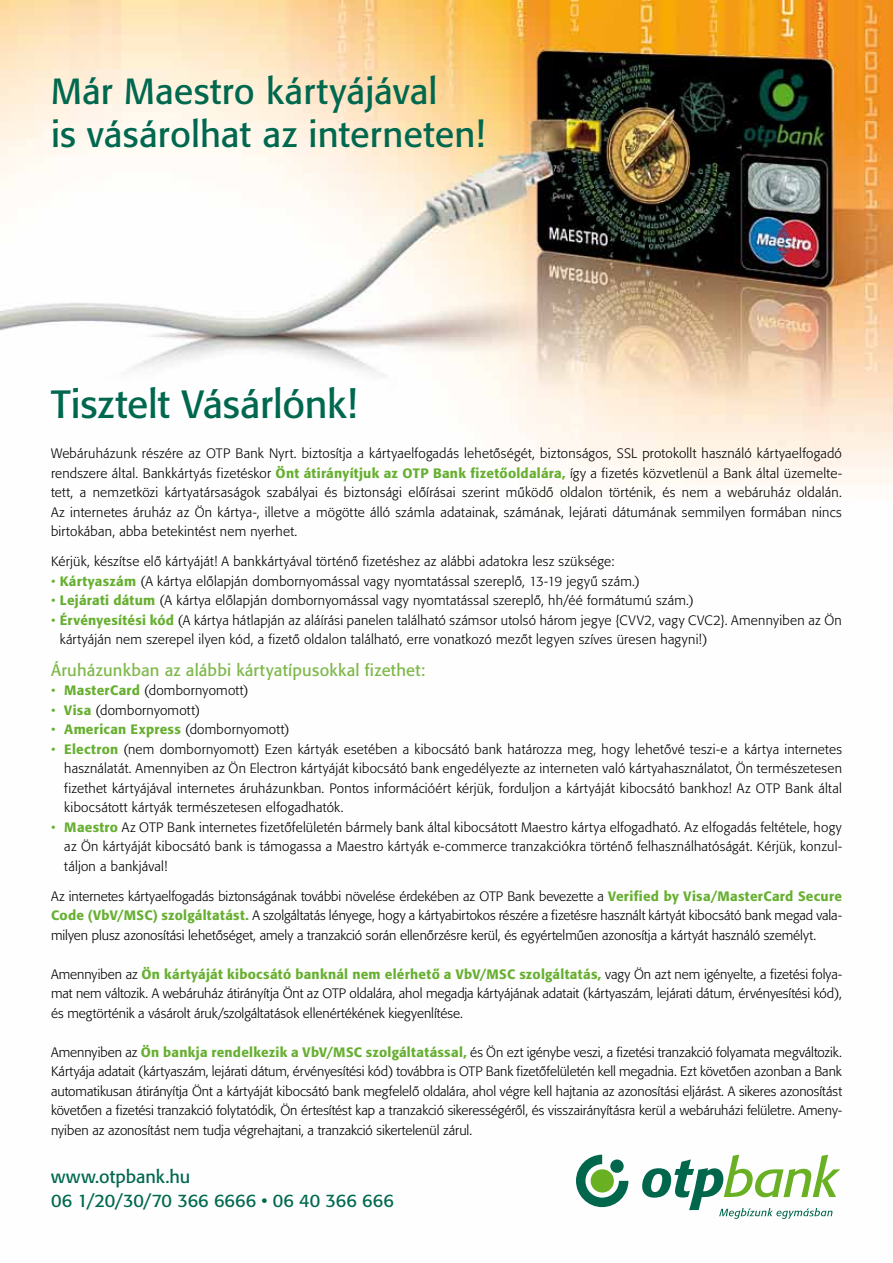
<style>
.page{position:relative;width:893px;height:1263px;background:#fff}
.page>*{position:absolute;margin:0;border:0;box-sizing:border-box;transform-origin:0 0}
.t1{font:39px "Formata HU";letter-spacing:-.005em;color:#00684e}
.t2{font:36px/43.2px "Formata HU";letter-spacing:.005em;color:#00684e}
.t3{font:18px/24px "Formata HU";letter-spacing:.005em;color:#00684e}
.t4{font:16.5px "Formata HU";letter-spacing:.015em;color:#7db848}
.t5{font:300 13.5px/19.5px "Formata HU";letter-spacing:.015em;color:#000;text-align:justify}
.t6{font:500 13.5px "Formata HU";letter-spacing:.02em;color:#66af30}
.s1{font-weight:500;color:#66af30}
.s2{color:#66af30}
.s3{font-weight:300}
.s4{font-weight:300;color:#000}
</style>
<div class="page">
<img style="left:0;top:0;width:893px;height:1208px">
<svg style="left:576px;top:1155px;width:52px;height:52px"></svg>
<div style="left:591px;top:1169px;width:23px;height:23px;background:#6ab023;border-radius:50%"></div>
<div style="left:610px;top:1159px;width:14px;height:14px;background:#00664c;border-radius:50%"></div>
<svg style="left:641px;top:1155px;width:199px;height:64px"></svg>
<h2 class="t2" style="left:51px;top:69px;width:435px">Már Maestro kártyájával<br>is vásárolhat az interneten!</h2>
<h1 class="t1" style="left:51px;top:379px;width:307px">Tisztelt Vásárlónk!</h1>
<p class="t5" style="left:51px;top:444px;width:792px">Webáruházunk részére az OTP Bank Nyrt. biztosítja a kártyaelfogadás lehetőségét, biztonságos, SSL protokollt használó kártyaelfogadó rendszere által. Bankkártyás fizetéskor <span class="s1">Önt átirányítjuk az OTP Bank fizetőoldalára,</span> így a fizetés közvetlenül a Bank által üzemelte&shy;tett, a nemzetközi kártyatársaságok szabályai és biztonsági előírásai szerint működő oldalon történik, és nem a webáruház oldalán.<br>Az internetes áruház az Ön kártya-, illetve a mögötte álló számla adatainak, számának, lejárati dátumának semmilyen formában nincs birtokában, abba betekintést nem nyerhet.</p>
<p class="t5" style="left:51px;top:552px;width:565px">Kérjük, készítse elő kártyáját! A bankkártyával történő fizetéshez az alábbi adatokra lesz szüksége:</p>
<p class="t5" style="left:51px;top:571px;width:590px"><span class="s2">•</span> <span class="s1">Kártyaszám</span> (A kártya előlapján dombornyomással vagy nyomtatással szereplő, 13-19 jegyű szám.)</p>
<p class="t5" style="left:51px;top:591px;width:644px"><span class="s2">•</span> <span class="s1">Lejárati dátum</span> (A kártya előlapján dombornyomással vagy nyomtatással szereplő, hh/éé formátumú szám.)</p>
<p class="t5" style="left:60px;top:610px;width:784px;text-indent:-9px"><span class="s2">•</span> <span class="s1">Érvényesítési kód</span> (A kártya hátlapján az aláírási panelen található számsor utolsó három jegye {CVV2, vagy CVC2}. Amennyiben az Ön kártyáján nem szerepel ilyen kód, a fizető oldalon található, erre vonatkozó mezőt legyen szíves üresen hagyni!)</p>
<p class="t4" style="left:51px;top:660px;width:376px">Áruházunkban az alábbi kártyatípusokkal fizethet:</p>
<p class="t5" style="left:51px;top:681px;width:199px"><span class="s2">•</span> <span class="s1">MasterCard</span> (dombornyomott)</p>
<p class="t5" style="left:51px;top:700px;width:150px"><span class="s2">•</span> <span class="s1">Visa</span> (dombornyomott)</p>
<p class="t6" style="left:51px;top:721px;width:240px"><span class="s3">•</span> American Express <span class="s4">(dombornyomott)</span></p>
<p class="t5" style="left:64px;top:739px;width:779px;text-indent:-13px"><span class="s2">•</span> <span class="s1">Electron</span> (nem dombornyomott) Ezen kártyák esetében a kibocsátó bank határozza meg, hogy lehetővé teszi-e a kártya internetes használatát. Amennyiben az Ön Electron kártyáját kibocsátó bank engedélyezte az interneten való kártyahasználatot, Ön természetesen fizethet kártyájával internetes áruházunkban. Pontos információért kérjük, forduljon a kártyáját kibocsátó bankhoz! Az OTP Bank által kibocsátott kártyák természetesen elfogadhatók.</p>
<p class="t5" style="left:64px;top:817px;width:779px;text-indent:-13px"><span class="s2">•</span> <span class="s1">Maestro</span> Az OTP Bank internetes fizetőfelületén bármely bank által kibocsátott Maestro kártya elfogadható. Az elfogadás feltétele, hogy az Ön kártyáját kibocsátó bank is támogassa a Maestro kártyák e-commerce tranzakciókra történő felhasználhatóságát. Kérjük, konzul&shy;táljon a bankjával!</p>
<p class="t5" style="left:51px;top:886px;width:792px">Az internetes kártyaelfogadás biztonságának további növelése érdekében az OTP Bank bevezette a <span class="s1">Verified by Visa/MasterCard Secure Code (VbV/MSC) szolgáltatást.</span> A szolgáltatás lényege, hogy a kártyabirtokos részére a fizetésre használt kártyát kibocsátó bank megad vala&shy;milyen plusz azonosítási lehetőséget, amely a tranzakció során ellenőrzésre kerül, és egyértelműen azonosítja a kártyát használó személyt.</p>
<p class="t5" style="left:51px;top:964px;width:792px">Amennyiben az <span class="s1">Ön kártyáját kibocsátó banknál nem elérhető a VbV/MSC szolgáltatás,</span> vagy Ön azt nem igényelte, a fizetési folya&shy;mat nem változik. A webáruház átirányítja Önt az OTP oldalára, ahol megadja kártyájának adatait (kártyaszám, lejárati dátum, érvényesítési kód), és megtörténik a vásárolt áruk/szolgáltatások ellenértékének kiegyenlítése.</p>
<p class="t5" style="left:51px;top:1042px;width:792px">Amennyiben az <span class="s1">Ön bankja rendelkezik a VbV/MSC szolgáltatással,</span> és Ön ezt igénybe veszi, a fizetési tranzakció folyamata megváltozik.<br>Kártyája adatait (kártyaszám, lejárati dátum, érvényesítési kód) továbbra is OTP Bank fizetőfelületén kell megadnia. Ezt követően azonban a Bank automatikusan átirányítja Önt a kártyáját kibocsátó bank megfelelő oldalára, ahol végre kell hajtania az azonosítási eljárást. A sikeres azonosítást követően a fizetési tranzakció folytatódik, Ön értesítést kap a tranzakció sikerességéről, és visszairányításra kerül a webáruházi felületre. Amen - nyiben az azonosítást nem tudja végrehajtani, a tranzakció sikertelenül zárul.</p>
<h3 class="t3" style="left:51px;top:1164px;width:344px">www.otpbank.hu<br>06 1/20/30/70 366 6666 • 06 40 366 666</h3>
</div>
